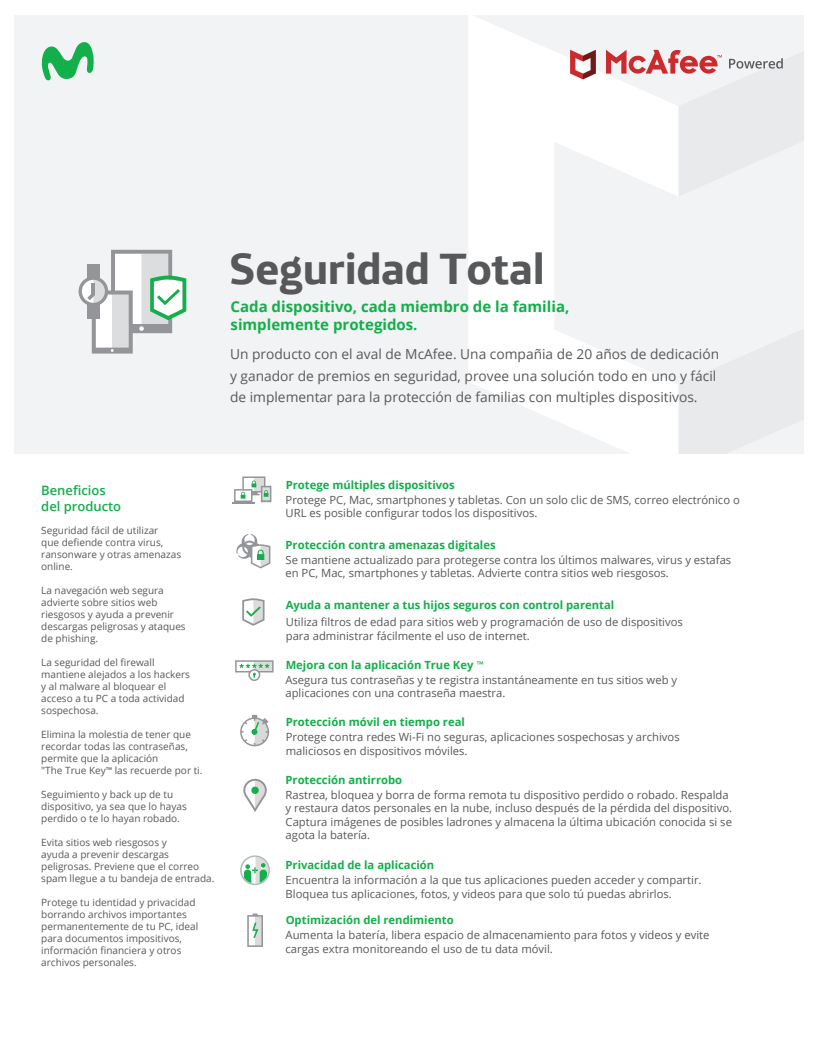
<style>
.page{position:relative;width:818px;height:1043px;background:#fff}
.page>*{position:absolute;margin:0;border:0;box-sizing:border-box;transform-origin:0 0}
.t1{font:700 45px "Telefonica";letter-spacing:-.01em;color:#57585a}
.t2{font:700 15px/18px "Open Sans";color:#13af4b}
.t3{font:13.75px/21.2px "Open Sans";color:#57585a}
.t4{font:600 13px/15.6px "Open Sans";color:#13af4b}
.t5{font:11.25px/13.5px "Open Sans";color:#57585a}
.t6{font:700 11.25px "Open Sans";color:#13af4b}
.t7{font:10px/12px "Open Sans";color:#57585a}
.s1{font-family:"Myriad Pro"}
.s2{font-weight:700;color:#13af4b}
.s3{font-family:"Myriad Pro";color:#13af4b}
</style>
<div class="page">
<div style="left:14px;top:15px;width:790px;height:439px;background:#f2f3f4"></div>
<svg style="left:468px;top:15px;width:210px;height:439px;fill:#fff"></svg>
<svg style="left:79px;top:250px;width:107px;height:103px"></svg>
<hr style="left:232px;top:502px;width:22px;height:2px;background:#94959a">
<svg style="left:234px;top:476px;width:37px;height:26px"></svg>
<svg style="left:236px;top:534px;width:34px;height:34px"></svg>
<svg style="left:235px;top:660px;width:38px;height:21px"></svg>
<svg style="left:240px;top:715px;width:29px;height:31px"></svg>
<svg style="left:243px;top:778px;width:24px;height:34px"></svg>
<div style="left:251px;top:786px;width:8px;height:8px;background:#13af4b;border-radius:50%"></div>
<svg style="left:240px;top:855px;width:30px;height:30px"></svg>
<svg style="left:247px;top:913px;width:16px;height:33px"></svg>
<svg style="left:242px;top:598px;width:22px;height:28px"></svg>
<svg style="left:41px;top:42px;width:53px;height:39px"></svg>
<svg style="left:606px;top:50px;width:115px;height:24px"></svg>
<svg style="left:570px;top:50px;width:26px;height:29px"></svg>
<svg style="left:729px;top:58px;width:53px;height:11px"></svg>
<h1 class="t1" style="left:229px;top:228px;width:317px">Seguridad Total</h1>
<h2 class="t2" style="left:230px;top:297px;width:340px">Cada dispositivo, cada miembro de la familia, simplemente protegidos.</h2>
<p class="t3" style="left:230px;top:343px;width:490px">Un producto con el aval de McAfee. Una compañia de 20 años de dedicación y ganador de premios en seguridad, provee una solución todo en uno y fácil de implementar para la protección de familias con multiples dispositivos.</p>
<p class="t4" style="left:41px;top:482px;width:81px">Beneficios del producto</p>
<p class="t7" style="left:41px;top:524px;width:141px">Seguridad fácil de utilizar<br>que defiende contra virus, ransonware y otras amenazas online.</p>
<p class="t7" style="left:41px;top:584px;width:146px">La navegación web segura advierte sobre sitios web riesgosos y ayuda a prevenir descargas peligrosas y ataques de phishing.</p>
<p class="t7" style="left:41px;top:656px;width:150px">La seguridad del firewall mantiene alejados a los hackers y al malware al bloquear el acceso a tu PC a toda actividad sospechosa.</p>
<p class="t7" style="left:41px;top:728px;width:163px">Elimina la molestia de tener que recordar todas las contraseñas, permite que la aplicación<br>"The True Key<span class="s1">™</span> las recuerde por ti.</p>
<p class="t7" style="left:41px;top:788px;width:147px">Seguimiento y back up de tu dispositivo, ya sea que lo hayas perdido o te lo hayan robado.</p>
<p class="t7" style="left:41px;top:836px;width:175px">Evita sitios web riesgosos y<br>ayuda a prevenir descargas peligrosas. Previene que el correo spam llegue a tu bandeja de entrada.</p>
<p class="t7" style="left:41px;top:896px;width:158px">Protege tu identidad y privacidad borrando archivos importantes permanentemente de tu PC, ideal para documentos impositivos, información financiera y otros archivos personales.</p>
<p class="t6" style="left:286px;top:477px;width:171px">Protege múltiples dispositivos</p>
<p class="t5" style="left:285px;top:492px;width:455px">Protege PC, Mac, smartphones y tabletas. Con un solo clic de SMS, correo electrónico o<br>URL es posible configurar todos los dispositivos.</p>
<p class="t6" style="left:285px;top:537px;width:211px">Protección contra amenazas digitales</p>
<p class="t5" style="left:285px;top:552px;width:447px">Se mantiene actualizado para protegerse contra los últimos malwares, virus y estafas en PC, Mac, smartphones y tabletas. Advierte contra sitios web riesgosos.</p>
<p class="t6" style="left:286px;top:597px;width:330px">Ayuda a mantener a tus hijos seguros con control parental</p>
<p class="t5" style="left:286px;top:615px;width:398px">Utiliza filtros de edad para sitios web y programación de uso de dispositivos para administrar fácilmente el uso de internet.</p>
<p class="t5" style="left:285px;top:657px;width:393px;line-height:15px"><span class="s2">Mejora con la aplicación True Key</span> <span class="s3">™<br></span>Asegura tus contraseñas y te registra instantáneamente en tus sitios web y</p>
<p class="t5" style="left:285px;top:686px;width:221px">aplicaciones con una contraseña maestra.</p>
<p class="t6" style="left:286px;top:714px;width:181px">Protección móvil en tiempo real</p>
<p class="t5" style="left:286px;top:730px;width:395px">Protege contra redes Wi-Fi no seguras, aplicaciones sospechosas y archivos maliciosos en dispositivos móviles.</p>
<p class="t6" style="left:285px;top:772px;width:118px">Protección antirrobo</p>
<p class="t5" style="left:285px;top:787px;width:448px">Rastrea, bloquea y borra de forma remota tu dispositivo perdido o robado. Respalda y restaura datos personales en la nube, incluso después de la pérdida del dispositivo.<br>Captura imágenes de posibles ladrones y almacena la última ubicación conocida si se agota la batería.</p>
<p class="t6" style="left:285px;top:857px;width:150px">Privacidad de la aplicación</p>
<p class="t5" style="left:285px;top:872px;width:417px">Encuentra la información a la que tus aplicaciones pueden acceder y compartir.<br>Bloquea tus aplicaciones, fotos, y videos para que solo tú puedas abrirlos.</p>
<p class="t6" style="left:286px;top:912px;width:169px">Optimización del rendimiento</p>
<p class="t5" style="left:285px;top:927px;width:425px">Aumenta la batería, libera espacio de almacenamiento para fotos y videos y evite cargas extra monitoreando el uso de tu data móvil.</p>
</div>
